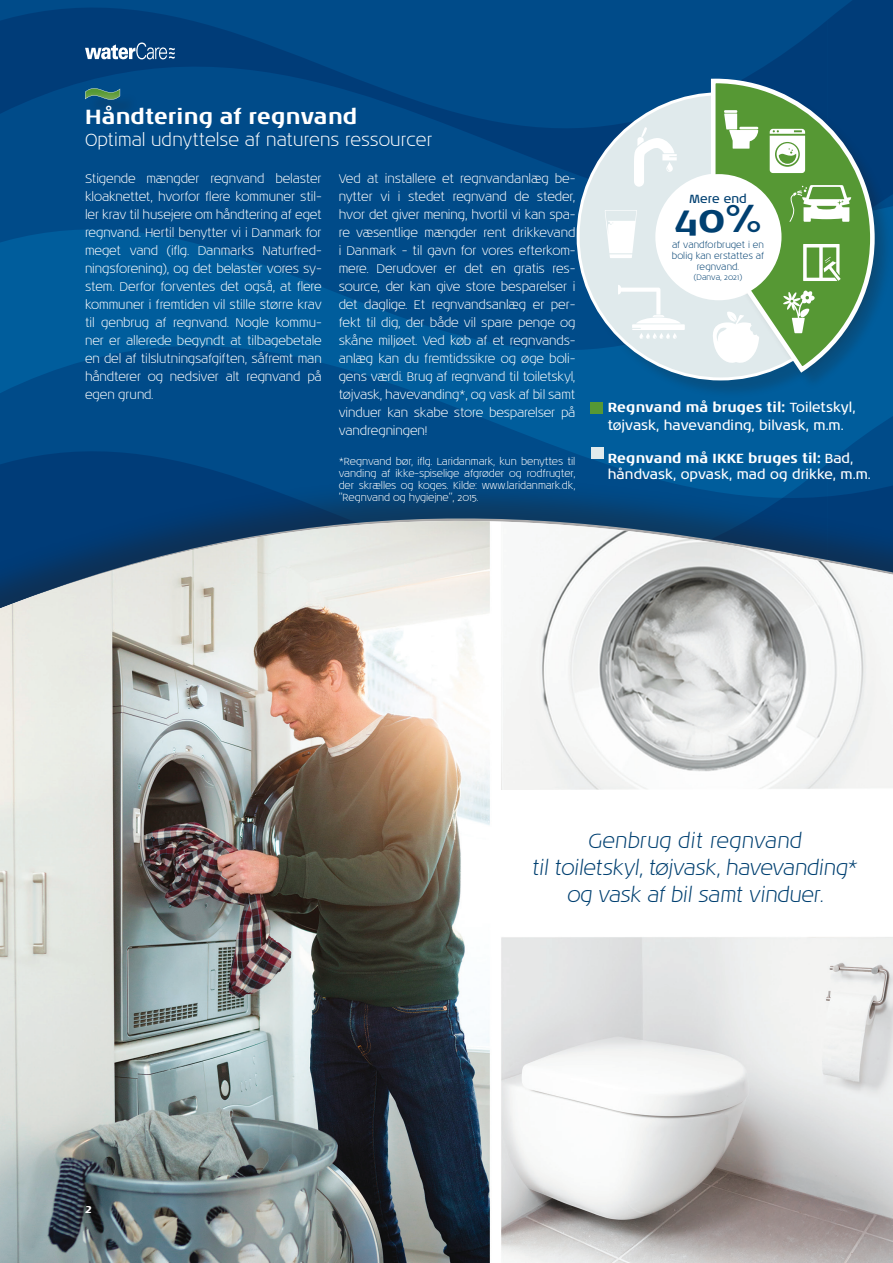
<style>
.page{position:relative;width:893px;height:1263px;background:#fff}
.page>*{position:absolute;margin:0;border:0;box-sizing:border-box;transform-origin:0 0}
.t1{font:700 37.65px "Noa LT Std";color:#004071}
.t2{font:italic 300 21px "Noa LT Std";letter-spacing:-.015em;color:#004071}
.t3{font:700 21px "Noa LT Std";color:#fff}
.t4{font:300 18px "Noa LT Std";color:#fff}
.t5{font:13.5px/18px "Noa LT Std";color:#fff}
.t6{font:300 12.75px/18px "Noa LT Std";letter-spacing:-.015em;color:#fff;text-align:justify}
.t7{font:12.15px "Noa LT Std";letter-spacing:.005em;color:#004071}
.t8{font:italic 700 12px "Noa LT Std";color:#fff}
.t9{font:300 10.5px/12px "Noa LT Std";letter-spacing:-.015em;color:#fff;text-align:justify}
.t10{font:300 9.45px/11.2px "Noa LT Std";color:#004071;text-align:center}
.t11{font:300 8.1px "Noa LT Std";letter-spacing:-.005em;color:#004071}
.s1{font-weight:700}
</style>
<div class="page">
<img style="left:0;top:0;width:893px;height:1263px">
<div style="left:591px;top:402px;width:12px;height:11px;background:#569834"></div>
<div style="left:591px;top:447px;width:12px;height:12px;background:#e0eaec"></div>
<p class="t3" style="left:85px;top:104px;width:274px">Håndtering af regnvand</p>
<p class="t4" style="left:85px;top:129px;width:349px">Optimal udnyttelse af naturens ressourcer</p>
<p class="t6" style="left:85px;top:170px;width:238px">Stigende mængder regnvand belaster kloaknettet, hvorfor flere kommuner stil&shy;ler krav til husejere om håndtering af eget regnvand. Hertil benytter vi i Danmark for meget vand (iflg. Danmarks Naturfred&shy;ningsforening), og det belaster vores sy&shy;stem. Derfor forventes det også, at flere kommuner i fremtiden vil stille større krav til genbrug af regnvand. Nogle kommu&shy;ner er allerede begyndt at tilbagebetale en del af tilslutningsafgiften, såfremt man håndterer og nedsiver alt regnvand på egen grund.</p>
<p class="t6" style="left:339px;top:170px;width:238px">Ved at installere et regnvandanlæg be&shy;nytter vi i stedet regnvand de steder, hvor det giver mening, hvortil vi kan spa&shy;re væsentlige mængder rent drikkevand i Danmark - til gavn for vores efterkom&shy;mere. Derudover er det en gratis res&shy;source, der kan give store besparelser i det daglige. Et regnvandsanlæg er per&shy;fekt til dig, der både vil spare penge og skåne miljøet. Ved køb af et regnvands&shy;anlæg kan du fremtidssikre og øge boli&shy;gens værdi. Brug af regnvand til toiletskyl, tøjvask, havevanding*, og vask af bil samt vinduer kan skabe store besparelser på vandregningen!</p>
<p class="t9" style="left:339px;top:456px;width:238px">*Regnvand bør, iflg. Laridanmark, kun benyttes til vanding af ikke-spiselige afgrøder og rodfrugter, der skrælles og koges. Kilde: www.laridanmark.dk, ”Regnvand og hygiejne”, 2015.</p>
<p class="t7" style="left:689px;top:192px;width:59px">Mere end</p>
<p class="t10" style="left:672px;top:239px;width:93px">af vandforbruget i en</p>
<p class="t1" style="left:674px;top:195px;width:89px">40%</p>
<p class="t10" style="left:672px;top:250px;width:94px">bolig kan erstattes af regnvand.</p>
<p class="t11" style="left:694px;top:272px;width:50px">(Danva, 2021)</p>
<p class="t5" style="left:608px;top:399px;width:249px"><span class="s1">Regnvand må bruges til:</span> Toiletskyl, tøjvask, havevanding, bilvask, m.m.</p>
<p class="t5" style="left:608px;top:450px;width:264px;line-height:16.2px"><span class="s1">Regnvand må IKKE bruges til:</span> Bad, håndvask, opvask, mad og drikke, m.m.</p>
<p class="t8" style="left:85px;top:1201px;width:8px">2</p>
<p class="t2" style="left:589px;top:828px;width:215px">Genbrug dit regnvand</p>
<p class="t2" style="left:532px;top:855px;width:327px">til toiletskyl, tøjvask, havevanding*</p>
<p class="t2" style="left:567px;top:882px;width:258px">og vask af bil samt vinduer.</p>
</div>
